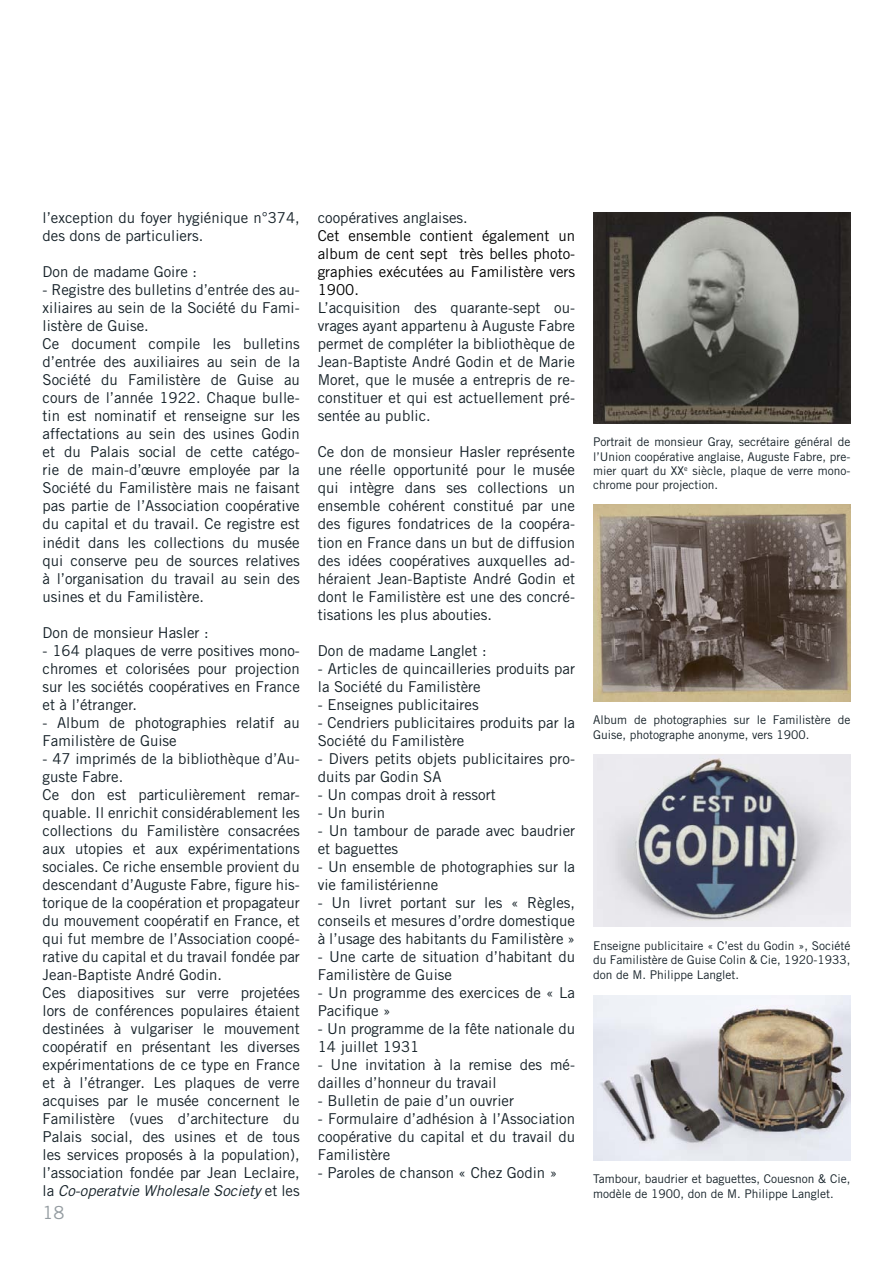
<style>
.page{position:relative;width:893px;height:1263px;background:#fff}
.page>*{position:absolute;margin:0;border:0;box-sizing:border-box;transform-origin:0 0}
.t1{font:18px "Trade Gothic LT Std";color:#949ca1}
.t2{font:15px/18px "Trade Gothic LT Std";color:#152128}
.t3{font:15px/18px "Trade Gothic LT Std";color:#000;text-align:justify}
.t4{font:12px/14.4px "Trade Gothic LT Std";color:#152128}
.s1{font-style:italic}
</style>
<div class="page">
<img style="left:593px;top:505px;width:257px;height:196px">
<img style="left:593px;top:754px;width:257px;height:173px">
<img style="left:593px;top:995px;width:257px;height:165px">
<img style="left:593px;top:213px;width:257px;height:210px">
<p class="t2" style="left:43px;top:209px;width:259px">l’exception du foyer hygiénique n°374, des dons de particuliers.</p>
<p class="t2" style="left:43px;top:263px;width:156px">Don de madame Goire :</p>
<p class="t2" style="left:43px;top:281px;width:259px">- Registre des bulletins d’entrée des au&shy;xiliaires au sein de la Société du Fami&shy;listère de Guise.<br>Ce document compile les bulletins d’entrée des auxiliaires au sein de la Société du Familistère de Guise au cours de l’année 1922. Chaque bulle&shy;tin est nominatif et renseigne sur les affectations au sein des usines Godin et du Palais social de cette catégo&shy;rie de main-d’œuvre employée par la Société du Familistère mais ne faisant pas partie de l’Association coopérative du capital et du travail. Ce registre est inédit dans les collections du musée qui conserve peu de sources relatives à l’organisation du travail au sein des usines et du Familistère.</p>
<p class="t2" style="left:43px;top:623px;width:168px">Don de monsieur Hasler :</p>
<p class="t2" style="left:43px;top:641px;width:259px;text-align:justify">- 164 plaques de verre positives mono&shy;chromes et colorisées pour projection sur les sociétés coopératives en France et à l’étranger.</p>
<p class="t2" style="left:43px;top:713px;width:259px">- Album de photographies relatif au<br>Familistère de Guise</p>
<p class="t2" style="left:43px;top:749px;width:259px">- 47 imprimés de la bibliothèque d’Au&shy;guste Fabre.<br>Ce don est particulièrement remar&shy;quable. I l enrichit considérablement les collections du Familistère consacrées aux utopies et aux expérimentations sociales. Ce riche ensemble provient du descendant d’Auguste Fabre, figure his&shy;torique de la coopération et propagateur du mouvement coopératif en France, et qui fut membre de l’Association coopé&shy;rative du capital et du travail fondée par Jean-Baptiste André Godin.<br>Ces diapositives sur verre projetées lors de conférences populaires étaient destinées à vulgariser le mouvement coopératif en présentant les diverses expérimentations de ce type en France et à l’étranger. Les plaques de verre acquises par le musée concernent le Familistère (vues d’architecture du Palais social, des usines et de tous les services proposés à la population), l’association fondée par Jean Leclaire, la <span class="s1">Co-operatvie Wholesale Society</span> et les</p>
<p class="t1" style="left:43px;top:1202px;width:23px">18</p>
<p class="t2" style="left:318px;top:209px;width:151px">coopératives anglaises.</p>
<p class="t3" style="left:318px;top:227px;width:259px">Cet ensemble contient également un album de cent sept très belles photo&shy;graphies exécutées au Familistère vers 1900.</p>
<p class="t2" style="left:318px;top:299px;width:259px;text-align:justify">L’acquisition des quarante-sept ou&shy;vrages ayant appartenu à Auguste Fabre permet de compléter la bibliothèque de Jean-Baptiste André Godin et de Marie Moret, que le musée a entrepris de re&shy;constituer et qui est actuellement pré&shy;sentée au public.</p>
<p class="t2" style="left:318px;top:443px;width:259px;text-align:justify">Ce don de monsieur Hasler représente une réelle opportunité pour le musée qui intègre dans ses collections un ensemble cohérent constitué par une des figures fondatrices de la coopéra&shy;tion en France dans un but de diffusion des idées coopératives auxquelles ad&shy;héraient Jean-Baptiste André Godin et dont le Familistère est une des concré&shy;tisations les plus abouties.</p>
<p class="t2" style="left:318px;top:641px;width:170px">Don de madame Langlet :</p>
<p class="t2" style="left:318px;top:659px;width:259px">- Articles de quincailleries produits par la Société du Familistère</p>
<p class="t2" style="left:318px;top:695px;width:162px">- Enseignes publicitaires</p>
<p class="t2" style="left:318px;top:713px;width:259px">- Cendriers publicitaires produits par la<br>Société du Familistère</p>
<p class="t2" style="left:318px;top:749px;width:259px">- Divers petits objets publicitaires pro&shy;duits par Godin SA</p>
<p class="t2" style="left:318px;top:785px;width:179px">- U n compas droit à ressort</p>
<p class="t2" style="left:318px;top:803px;width:69px">- U n burin</p>
<p class="t2" style="left:318px;top:821px;width:259px">- U n tambour de parade avec baudrier et baguettes</p>
<p class="t2" style="left:318px;top:857px;width:259px">- U n ensemble de photographies sur la vie familistérienne</p>
<p class="t2" style="left:318px;top:893px;width:259px;text-align:justify">- U n livret portant sur les « Règles, conseils et mesures d’ordre domestique à l’usage des habitants du Familistère »</p>
<p class="t2" style="left:318px;top:947px;width:259px">- U ne carte de situation d’habitant du<br>Familistère de Guise</p>
<p class="t2" style="left:318px;top:983px;width:259px">- U n programme des exercices de « La<br>Pacifique »</p>
<p class="t2" style="left:318px;top:1019px;width:259px">- U n programme de la fête nationale du<br>14 juillet 1931</p>
<p class="t2" style="left:318px;top:1055px;width:259px">- U ne invitation à la remise des mé&shy;dailles d’honneur du travail</p>
<p class="t2" style="left:318px;top:1091px;width:198px">- Bulletin de paie d’un ouvrier</p>
<p class="t2" style="left:318px;top:1109px;width:259px;text-align:justify">- Formulaire d’adhésion à l’Association coopérative du capital et du travail du Familistère</p>
<p class="t2" style="left:318px;top:1163px;width:241px">- Paroles de chanson « Chez Godin »</p>
<p class="t4" style="left:593px;top:435px;width:259px;text-align:justify">Portrait de monsieur Gray, secrétaire général de l’U nion coopérative anglaise, Auguste Fabre, pre&shy;mier quart du XX<sup>e</sup> siècle, plaque de verre mono&shy;chrome pour projection.</p>
<p class="t4" style="left:593px;top:713px;width:259px">Album de photographies sur le Familistère de<br>Guise, photographe anonyme, vers 1900.</p>
<p class="t4" style="left:593px;top:938px;width:259px;text-align:justify">Enseigne publicitaire « C’est du Godin », Société du Familistère de Guise Colin &amp; Cie, 1920-1933, don de M. Philippe Langlet.</p>
<p class="t4" style="left:593px;top:1172px;width:259px">Tambour, baudrier et baguettes, Couesnon &amp; Cie, modèle de 1900, don de M. Philippe Langlet.</p>
</div>
